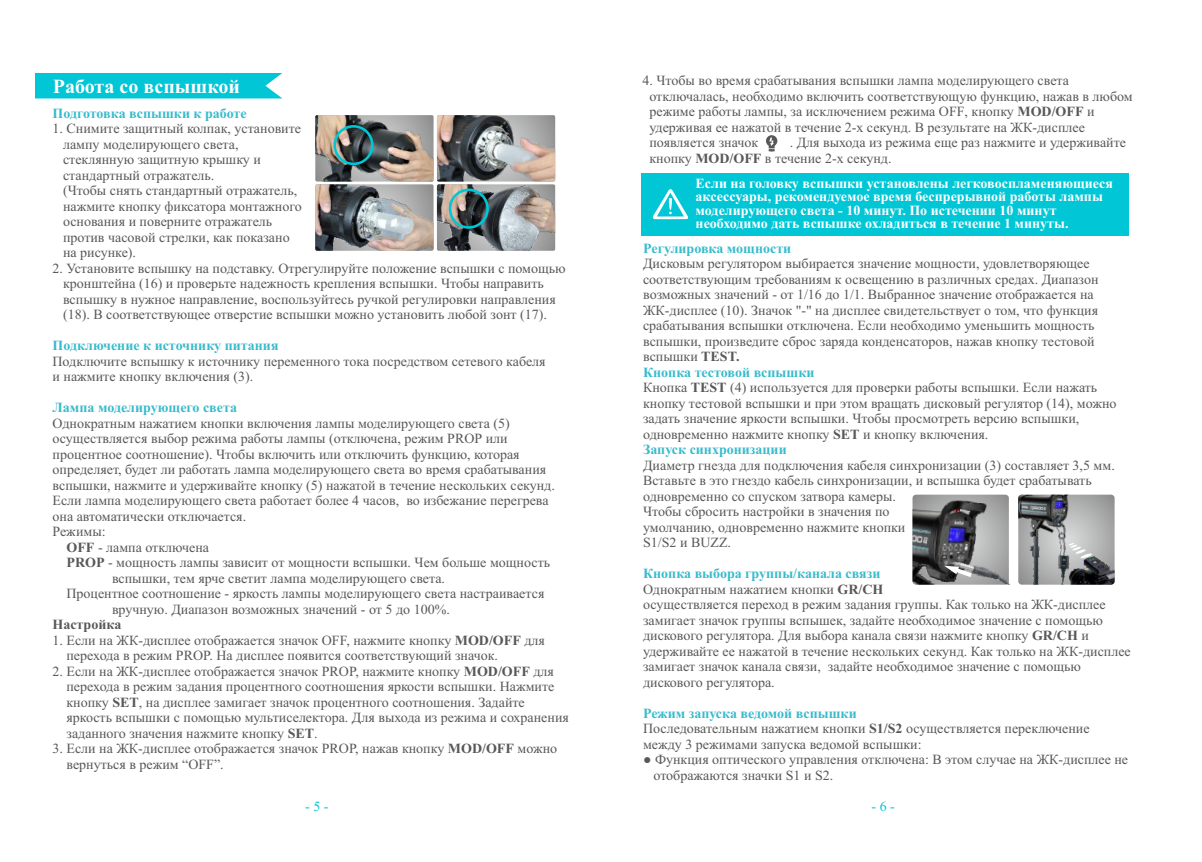
<style>
.page{position:relative;width:1202px;height:862px;background:#fff}
.page>*{position:absolute;margin:0;border:0;box-sizing:border-box;transform-origin:0 0}
.t1{font:700 20px "Times New Roman";color:#fff}
.t2{font:14px/15.6px "Times New Roman";color:#595857}
.t3{font:700 14px/13.6px "Times New Roman";color:#fff}
.t4{font:700 14px "Times New Roman";color:#38bbcd}
.t5{font:700 14px "Times New Roman";color:#595857}
.t6{font:14px "Times New Roman";color:#00c6d6}
.s1{font-weight:700}
.s2{font-weight:700;color:#38bbcd}
</style>
<div class="page">
<svg style="left:766px;top:135px;width:11px;height:17px"></svg>
<div style="left:35px;top:73px;width:247px;height:25px;background:#00c6d6"></div>
<div style="left:642px;top:173px;width:487px;height:62px;background:#00c6d6"></div>
<svg style="left:652px;top:189px;width:36px;height:30px"></svg>
<img style="left:315px;top:115px;width:119px;height:67px;border-radius:2px">
<img style="left:437px;top:115px;width:118px;height:67px;border-radius:2px">
<img style="left:315px;top:184px;width:119px;height:67px;border-radius:2px">
<img style="left:437px;top:184px;width:118px;height:67px;border-radius:2px">
<svg style="left:333px;top:125px;width:41px;height:40px;background:#476868"></svg>
<svg style="left:449px;top:189px;width:40px;height:40px;background:#4e6d6e"></svg>
<svg style="left:913px;top:495px;width:96px;height:90px"></svg>
<img style="left:913px;top:495px;width:79px;height:90px">
<svg style="left:1018px;top:495px;width:97px;height:90px;background:#b2b2b3"></svg>
<img style="left:1018px;top:495px;width:51px;height:90px">
<img style="left:1067px;top:552px;width:48px;height:33px">
<svg style="left:1068px;top:543px;width:24px;height:16px"></svg>
<img style="left:948px;top:556px;width:63px;height:29px">
<svg style="left:944px;top:566px;width:28px;height:11px"></svg>
<h1 class="t1" style="left:53px;top:79px;width:189px">Работа со вспышкой</h1>
<p class="t4" style="left:53px;top:108px;width:196px">Подготовка вспышки к работе</p>
<p class="t2" style="left:63px;top:122px;width:240px;text-indent:-10px">1. Снимите защитный колпак, установите лампу моделирующего света, стеклянную защитную крышку и стандартный отражатель.<br>(Чтобы снять стандартный отражатель, нажмите кнопку фиксатора монтажного основания и поверните отражатель против часовой стрелки, как показано на рисунке).</p>
<p class="t2" style="left:63px;top:262px;width:504px;text-indent:-10px">2. Установите вспышку на подставку. Отрегулируйте положение вспышки с помощью кронштейна (16) и проверьте надежность крепления вспышки. Чтобы направить вспышку в нужное направление, воспользуйтесь ручкой регулировки направления (18). В соответствующее отверстие вспышки можно установить любой зонт (17).</p>
<p class="t4" style="left:53px;top:341px;width:228px">Подключение к источнику питания</p>
<p class="t2" style="left:53px;top:355px;width:495px">Подключите вспышку к источнику переменного тока посредством сетевого кабеля и нажмите кнопку включения (3).</p>
<p class="t4" style="left:53px;top:403px;width:186px">Лампа моделирующего света</p>
<p class="t2" style="left:53px;top:417px;width:459px">Однократным нажатием кнопки включения лампы моделирующего света (5)</p>
<p class="t2" style="left:53px;top:432px;width:457px">осуществляется выбор режима работы лампы (отключена, режим PROP или</p>
<p class="t2" style="left:53px;top:448px;width:469px">процентное соотношение). Чтобы включить или отключить функцию, которая</p>
<p class="t2" style="left:53px;top:463px;width:495px">определяет, будет ли работать лампа моделирующего света во время срабатывания</p>
<p class="t2" style="left:53px;top:479px;width:504px">вспышки, нажмите и удерживайте кнопку (5) нажатой в течение нескольких секунд.</p>
<p class="t2" style="left:53px;top:494px;width:498px">Если лампа моделирующего света работает более 4 часов, во избежание перегрева</p>
<p class="t2" style="left:53px;top:510px;width:195px">она автоматически отключается.</p>
<p class="t2" style="left:53px;top:525px;width:55px">Режимы:</p>
<p class="t2" style="left:67px;top:541px;width:144px"><span class="s1">OFF</span> - лампа отключена</p>
<p class="t2" style="left:67px;top:556px;width:485px"><span class="s1">PROP</span> - мощность лампы зависит от мощности вспышки. Чем больше мощность</p>
<p class="t2" style="left:112px;top:572px;width:335px">вспышки, тем ярче светит лампа моделирующего света.</p>
<p class="t2" style="left:67px;top:587px;width:479px">Процентное соотношение - яркость лампы моделирующего света настраивается</p>
<p class="t2" style="left:112px;top:603px;width:339px">вручную. Диапазон возможных значений - от 5 до 100%.</p>
<p class="t5" style="left:53px;top:620px;width:70px">Настройка</p>
<p class="t2" style="left:67px;top:634px;width:480px;text-indent:-14px">1. Если на ЖК-дисплее отображается значок OFF, нажмите кнопку <span class="s1">MOD/OFF</span> для перехода в режим PROP. На дисплее появится соответствующий значок.</p>
<p class="t2" style="left:66px;top:665px;width:504px;text-indent:-14px">2. Если на ЖК-дисплее отображается значок PROP, нажмите кнопку <span class="s1">MOD/OFF</span> для перехода в режим задания процентного соотношения яркости вспышки. Нажмите кнопку <span class="s1">SET</span>, на дисплее замигает значок процентного соотношения. Задайте яркость вспышки с помощью мультиселектора. Для выхода из режима и сохранения заданного значения нажмите кнопку <span class="s1">SET</span>.</p>
<p class="t2" style="left:66px;top:742px;width:492px;text-indent:-14px">3. Если на ЖК-дисплее отображается значок PROP, нажав кнопку <span class="s1">MOD/OFF</span> можно вернуться в режим “OFF”.</p>
<p class="t2" style="left:649px;top:74px;width:485px;text-indent:-7px">4. Чтобы во время срабатывания вспышки лампа моделирующего света отключалась, необходимо включить соответствующую функцию, нажав в любом режиме работы лампы, за исключением режима OFF, кнопку <span class="s1">MOD/OFF</span> и удерживая ее нажатой в течение 2-х секунд. В результате на ЖК-дисплее появляется значок</p>
<p class="t2" style="left:649px;top:136px;width:478px;text-indent:140px">. Для выхода из режима еще раз нажмите и удерживайте кнопку <span class="s1">MOD/OFF</span> в течение 2-х секунд.</p>
<p class="t3" style="left:696px;top:178px;width:419px">Если на головку вспышки установлены легковоспламеняющиеся аксессуары, рекомендуемое время беспрерывной работы лампы моделирующего света - 10 минут. По истечении 10 минут необходимо дать вспышке охладиться в течение 1 минуты.</p>
<p class="t4" style="left:643px;top:243px;width:150px">Регулировка мощности</p>
<p class="t2" style="left:643px;top:257px;width:475px">Дисковым регулятором выбирается значение мощности, удовлетворяющее соответствующим требованиям к освещению в различных средах. Диапазон возможных значений - от 1/16 до 1/1. Выбранное значение отображается на ЖК-дисплее (10). Значок "-" на дисплее свидетельствует о том, что функция срабатывания вспышки отключена. Если необходимо уменьшить мощность вспышки, произведите сброс заряда конденсаторов, нажав кнопку тестовой вспышки <span class="s1">TEST.<br></span><span class="s2">Кнопка тестовой вспышки<br></span>Кнопка <span class="s1">TEST</span> (4) используется для проверки работы вспышки. Если нажать кнопку тестовой вспышки и при этом вращать дисковый регулятор (14), можно задать значение яркости вспышки. Чтобы просмотреть версию вспышки, одновременно нажмите кнопку <span class="s1">SET</span> и кнопку включения.<br><span class="s2">Запуск синхронизации</span></p>
<p class="t2" style="left:643px;top:459px;width:473px">Диаметр гнезда для подключения кабеля синхронизации (3) составляет 3,5 мм.<br>Вставьте в это гнездо кабель синхронизации, и вспышка будет срабатывать одновременно со спуском затвора камеры.<br>Чтобы сбросить настройки в значения по<br>умолчанию, одновременно нажмите кнопки<br>S1/S2 и BUZZ.</p>
<p class="t2" style="left:643px;top:567px;width:489px"><span class="s2">Кнопка выбора группы/канала связи<br></span>Однократным нажатием кнопки <span class="s1">GR/CH<br></span>осуществляется переход в режим задания группы. Как только на ЖК-дисплее замигает значок группы вспышек, задайте необходимое значение с помощью дискового регулятора. Для выбора канала связи нажмите кнопку <span class="s1">GR/CH</span> и удерживайте ее нажатой в течение нескольких секунд. Как только на ЖК-дисплее замигает значок канала связи, задайте необходимое значение с помощью дискового регулятора.</p>
<p class="t2" style="left:643px;top:707px;width:448px"><span class="s2">Режим запуска ведомой вспышки<br></span>Последовательным нажатием кнопки <span class="s1">S1/S2</span> осуществляется переключение между 3 режимами запуска ведомой вспышки:</p>
<p class="t2" style="left:654px;top:753px;width:476px;text-indent:-10px">● Функция оптического управления отключена: В этом случае на ЖК-дисплее не отображаются значки S1 и S2.</p>
<p class="t6" style="left:305px;top:802px;width:25px">- 5 -</p>
<p class="t6" style="left:872px;top:802px;width:25px">- 6 -</p>
</div>
